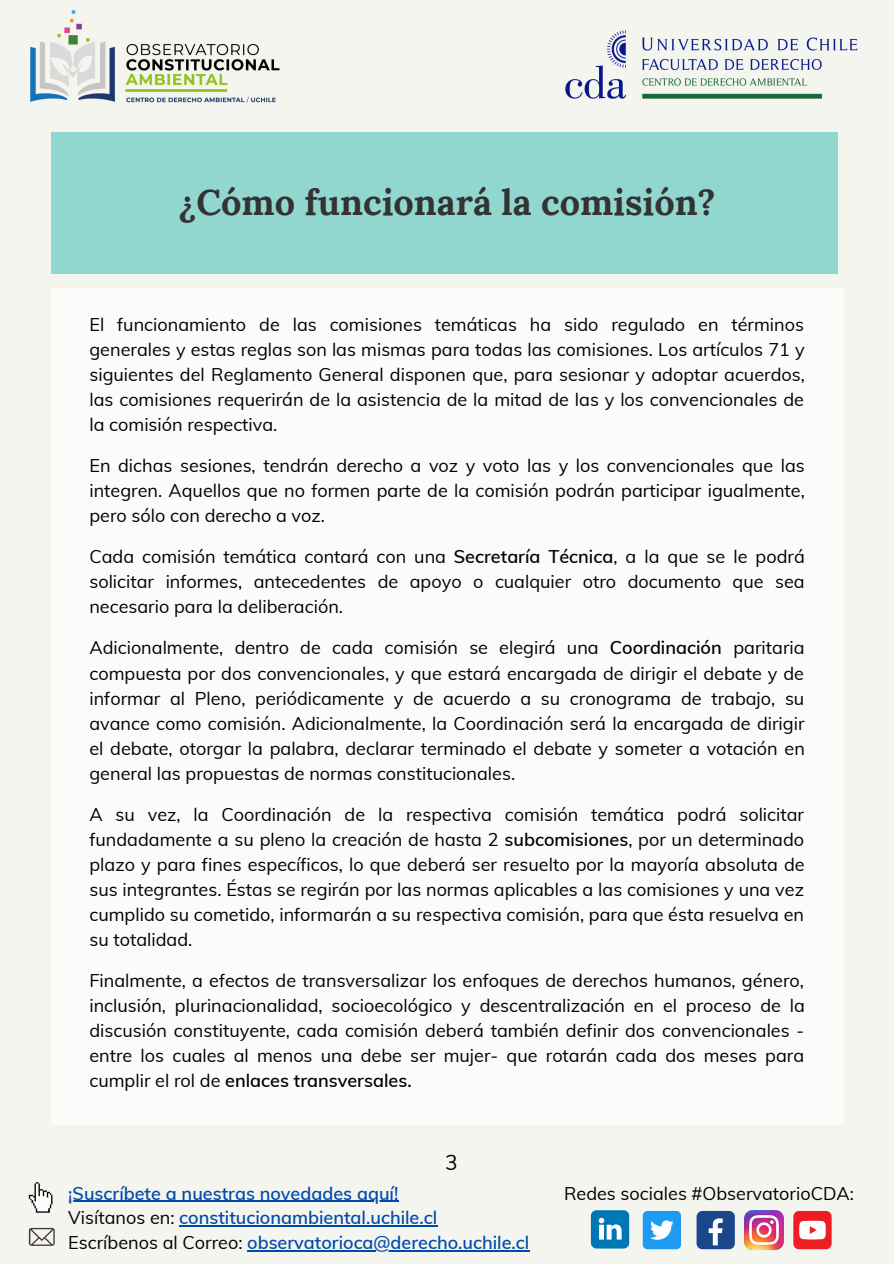
<style>
.page{position:relative;width:894px;height:1264px;background:#fff}
.page>*{position:absolute;margin:0;border:0;box-sizing:border-box;transform-origin:0 0}
.t1{font:700 36px "Lora";color:#333}
.t2{font:21px "Muli";color:#000}
.t3{font:18px/25px "Muli";color:#000;text-align:justify}
.t4{font:600 18px "Muli";color:#004aad}
.s1{font-weight:600}
.s2{font-weight:400;color:#000}
</style>
<div class="page">
<div style="left:0;top:0;width:893px;height:1263px;background:#f5f5ef"></div>
<img style="left:30px;top:10px;width:250px;height:93px">
<img style="left:565px;top:30px;width:293px;height:69px">
<svg style="left:590px;top:1210px;width:39px;height:38px"></svg>
<img style="left:744px;top:1210px;width:39px;height:39px">
<div style="left:642px;top:1210px;width:38px;height:39px;background:#1d9bf0;border-radius:5px"></div>
<svg style="left:650px;top:1220px;width:23px;height:19px"></svg>
<svg style="left:793px;top:1210px;width:38px;height:39px"></svg>
<div style="left:696px;top:1210px;width:38px;height:39px;background:#1a4789;border-radius:6px"></div>
<svg style="left:708px;top:1218px;width:14px;height:27px"></svg>
<svg style="left:29px;top:1182px;width:23px;height:30px"></svg>
<svg style="left:29px;top:1227px;width:26px;height:18px"></svg>
<div style="left:51px;top:132px;width:786px;height:142px;background:#92d7cf"></div>
<div style="left:51px;top:288px;width:792px;height:836px;background:#fff"></div>
<hr style="left:68px;top:1200px;width:330px;height:1px;background:#004aad">
<hr style="left:179px;top:1225px;width:258px;height:1px;background:#004aad">
<hr style="left:247px;top:1250px;width:282px;height:1px;background:#004aad">
<p class="t1" style="left:178px;top:179px;width:538px">¿Cómo funcionará la comisión?</p>
<p class="t3" style="left:89px;top:312px;width:716px">El funcionamiento de las comisiones temáticas ha sido regulado en términos generales y estas reglas son las mismas para todas las comisiones. Los artículos 71 y siguientes del Reglamento General disponen que, para sesionar y adoptar acuerdos, las comisiones requerirán de la asistencia de la mitad de las y los convencionales de la comisión respectiva.</p>
<p class="t3" style="left:89px;top:453px;width:716px">En dichas sesiones, tendrán derecho a voz y voto las y los convencionales que las integren. Aquellos que no formen parte de la comisión podrán participar igualmente, pero sólo con derecho a voz.</p>
<p class="t3" style="left:89px;top:544px;width:716px">Cada comisión temática contará con una <span class="s1">Secretaría Técnica</span>, a la que se le podrá solicitar informes, antecedentes de apoyo o cualquier otro documento que sea necesario para la deliberación.</p>
<p class="t3" style="left:89px;top:635px;width:716px">Adicionalmente, dentro de cada comisión se elegirá una <span class="s1">Coordinación</span> paritaria compuesta por dos convencionales, y que estará encargada de dirigir el debate y de informar al Pleno, periódicamente y de acuerdo a su cronograma de trabajo, su avance como comisión. Adicionalmente, la Coordinación será la encargada de dirigir el debate, otorgar la palabra, declarar terminado el debate y someter a votación en general las propuestas de normas constitucionales.</p>
<p class="t3" style="left:89px;top:801px;width:716px">A su vez, la Coordinación de la respectiva comisión temática podrá solicitar fundadamente a su pleno la creación de hasta 2 <span class="s1">subcomisiones</span>, por un determinado plazo y para fines específicos, lo que deberá ser resuelto por la mayoría absoluta de sus integrantes. Éstas se regirán por las normas aplicables a las comisiones y una vez cumplido su cometido, informarán a su respectiva comisión, para que ésta resuelva en su totalidad.</p>
<p class="t3" style="left:89px;top:967px;width:716px">Finalmente, a efectos de transversalizar los enfoques de derechos humanos, género, inclusión, plurinacionalidad, socioecológico y descentralización en el proceso de la discusión constituyente, cada comisión deberá también definir dos convencionales - entre los cuales al menos una debe ser mujer- que rotarán cada dos meses para cumplir el rol de <span class="s1">enlaces transversales.</span></p>
<p class="t2" style="left:445px;top:1149px;width:14px">3</p>
<p class="t4" style="left:68px;top:1181px;width:331px">¡Suscríbete a nuestras novedades aquí!</p>
<p class="t4" style="left:68px;top:1206px;width:370px"><span class="s2">Visítanos en:</span> constitucionambiental.uchile.cl</p>
<p class="t4" style="left:68px;top:1230px;width:462px"><span class="s2">Escríbenos al Correo:</span> observatorioca@derecho.uchile.cl</p>
<p class="t3" style="left:564px;top:1180px;width:291px">Redes sociales #ObservatorioCDA:</p>
</div>
